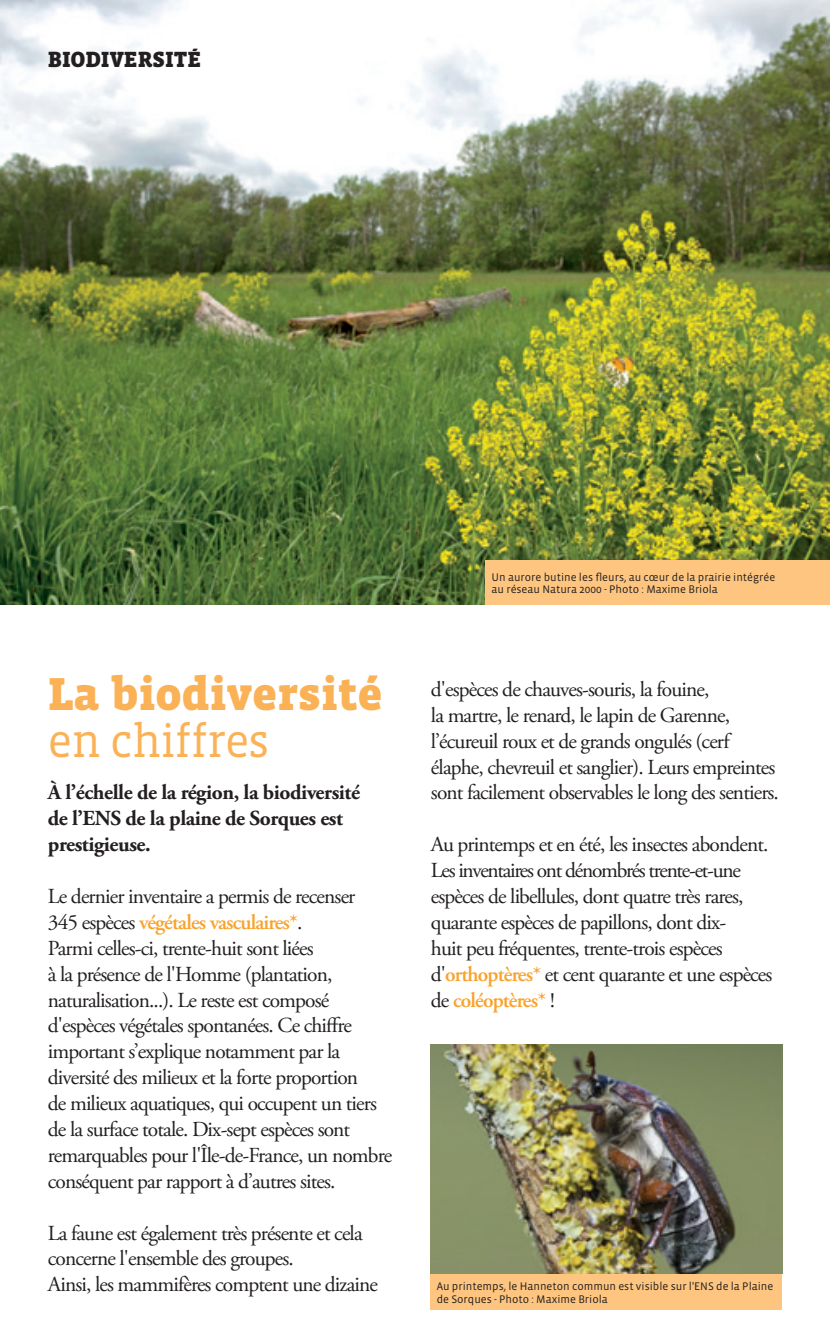
<style>
.page{position:relative;width:830px;height:1340px;background:#fff}
.page>*{position:absolute;margin:0;border:0;box-sizing:border-box;transform-origin:0 0}
.t1{font:900 47.25px/47.2px "Vista Slab OTCE";color:#fbb257}
.t2{font:900 22.5px "Vista Slab OTCE";color:#231f20}
.t3{font:21.38px/25.9px "Adobe Garamond Pro";letter-spacing:-.04em;color:#231f20}
.t4{font:700 21.38px/25.9px "Adobe Garamond Pro";letter-spacing:-.02em;color:#231f20}
.t5{font:11.25px/11.2px "Vista Sans OTCE";color:#231f20}
.s1{font-weight:400}
.s2{font-weight:600;color:#f9a22b}
</style>
<div class="page">
<img style="left:0;top:0;width:829px;height:604px">
<div style="left:485px;top:560px;width:344px;height:44px;background:#fdc57f"></div>
<img style="left:430px;top:1044px;width:351px;height:229px">
<div style="left:430px;top:1273px;width:351px;height:36px;background:#fdc57f"></div>
<p class="t2" style="left:48px;top:47px;width:155px">BIODIVERSITÉ</p>
<p class="t1" style="left:48px;top:670px;width:335px">La biodiversité <span class="s1">en chiffres</span></p>
<p class="t4" style="left:48px;top:780px;width:313px">À l’échelle de la région, la biodiversité de l’ENS de la plaine de Sorques est prestigieuse.</p>
<p class="t3" style="left:48px;top:884px;width:346px">Le dernier inventaire a permis de recenser<br>345 espèces <span class="s2">végétales vasculaires*</span>.<br>Parmi celles-ci, trente-huit sont liées<br>à la présence de l'Homme (plantation, naturalisation...). Le reste est composé d'espèces végétales spontanées. Ce chiffre important s’explique notamment par la diversité des milieux et la forte proportion<br>de milieux aquatiques, qui occupent un tiers de la surface totale. Dix-sept espèces sont remarquables pour l'Île-de-France, un nombre conséquent par rapport à d’autres sites.</p>
<p class="t3" style="left:48px;top:1220px;width:316px">La faune est également très présente et cela concerne l'ensemble des groupes.</p>
<p class="t3" style="left:48px;top:1272px;width:331px">Ainsi, les mammifères comptent une dizaine</p>
<p class="t5" style="left:491px;top:572px;width:285px">Un aurore butine les fleurs, au cœur de la prairie intégrée au réseau Natura 2000 - Photo : Maxime Briola</p>
<p class="t3" style="left:431px;top:677px;width:349px">d'espèces de chauves-souris, la fouine,<br>la martre, le renard, le lapin de Garenne, l’écureuil roux et de grands ongulés (cerf élaphe, chevreuil et sanglier). Leurs empreintes sont facilement observables le long des sentiers.</p>
<p class="t3" style="left:431px;top:832px;width:343px">Au printemps et en été, les insectes abondent.<br>Les inventaires ont dénombrés trente-et-une espèces de libellules, dont quatre très rares, quarante espèces de papillons, dont dix-<br>huit peu fréquentes, trente-trois espèces d'<span class="s2">orthoptères*</span> et cent quarante et une espèces de <span class="s2">coléoptères*</span> !</p>
<p class="t5" style="left:436px;top:1279px;width:338px;line-height:13.5px">Au printemps, le Hanneton commun est visible sur l'ENS de la Plaine de Sorques - Photo : Maxime Briola</p>
</div>
